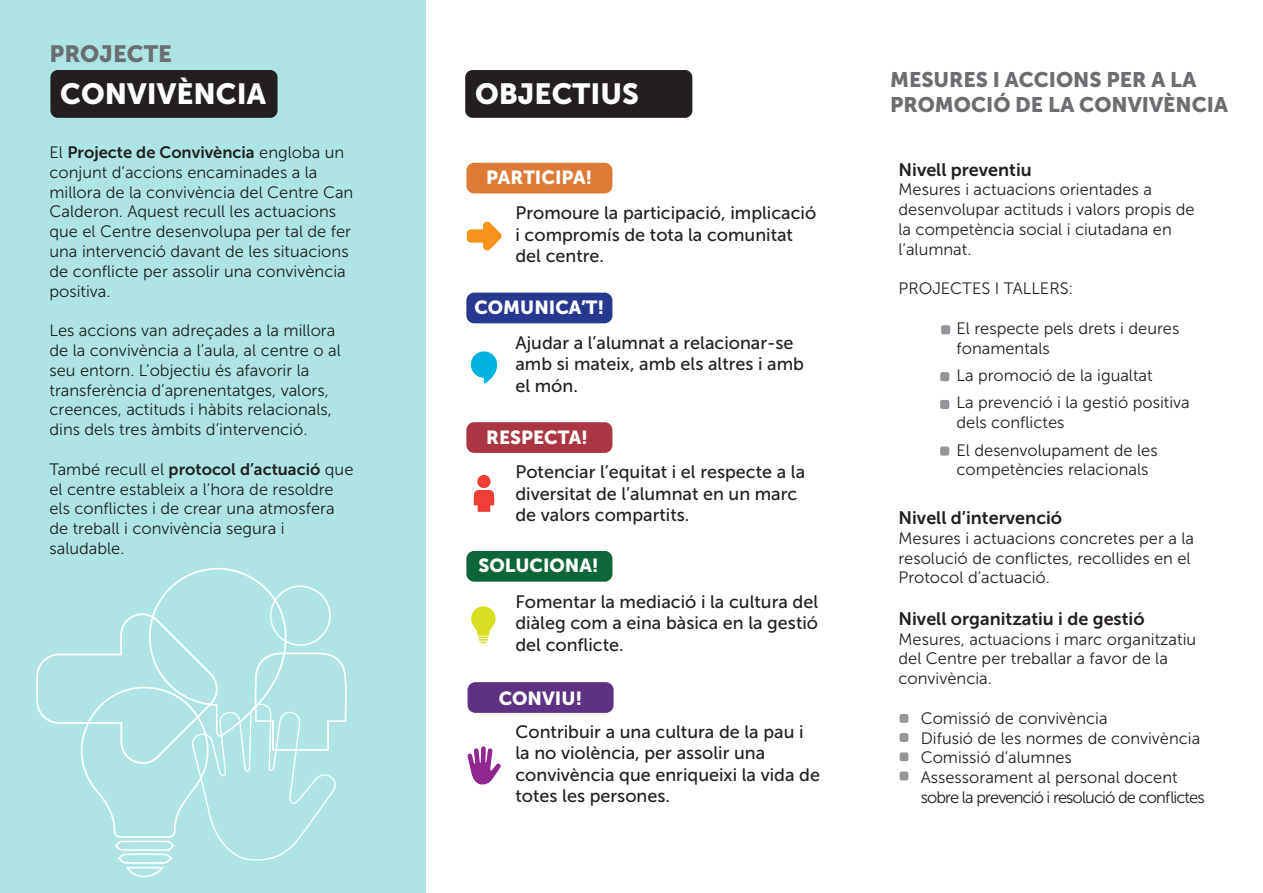
<style>
.page{position:relative;width:1263px;height:893px;background:#fff}
.page>*{position:absolute;margin:0;border:0;box-sizing:border-box;transform-origin:0 0}
.t1{font:28.95px "Museo Sans 900";color:#fff}
.t2{font:23.4px "Museo Sans 900";color:#6c6d70}
.t3{font:21px "Museo Sans 900";color:#6c6d70}
.t4{font:18.9px "Museo Sans 900";color:#fff}
.t5{font:18px/21.6px "Museo Sans 500";color:#231f20}
.t6{font:18px "Museo Sans 700";color:#231f20}
.t7{font:16.5px/19.8px "Museo Sans 300";color:#231f20}
.t8{font:16.5px "Museo Sans 700";color:#231f20}
.s1{font-family:"Museo Sans 300"}
</style>
<div class="page">
<div style="left:0;top:0;width:425px;height:893px;background:#aee5e4"></div>
<svg style="left:467px;top:221px;width:35px;height:30px"></svg>
<div style="left:466px;top:163px;width:146px;height:30px;background:#dd7a35;border-radius:8px"></div>
<div style="left:466px;top:293px;width:146px;height:30px;background:#283890;border-radius:8px"></div>
<div style="left:50px;top:70px;width:228px;height:48px;background:#231f20;border-radius:7px"></div>
<div style="left:465px;top:70px;width:227px;height:48px;background:#231f20;border-radius:7px"></div>
<svg style="left:470px;top:351px;width:27px;height:33px"></svg>
<svg style="left:474px;top:475px;width:20px;height:37px"></svg>
<svg style="left:471px;top:606px;width:25px;height:38px"></svg>
<svg style="left:467px;top:746px;width:34px;height:39px"></svg>
<div style="left:466px;top:422px;width:146px;height:31px;background:#aa3543;border-radius:8px"></div>
<div style="left:466px;top:551px;width:146px;height:31px;background:#0c6638;border-radius:8px"></div>
<div style="left:467px;top:682px;width:146px;height:31px;background:#5d3284;border-radius:8px"></div>
<div style="left:941px;top:325px;width:9px;height:9px;background:#939598;border-radius:2px"></div>
<div style="left:899px;top:714px;width:9px;height:9px;background:#939598;border-radius:2px"></div>
<div style="left:899px;top:733px;width:9px;height:9px;background:#939598;border-radius:2px"></div>
<div style="left:899px;top:752px;width:9px;height:9px;background:#939598;border-radius:2px"></div>
<div style="left:899px;top:772px;width:9px;height:8px;background:#939598;border-radius:2px"></div>
<div style="left:940px;top:372px;width:9px;height:9px;background:#939598;border-radius:2px"></div>
<div style="left:940px;top:400px;width:9px;height:9px;background:#939598;border-radius:2px"></div>
<div style="left:940px;top:446px;width:9px;height:10px;background:#939598;border-radius:2px"></div>
<svg style="left:36px;top:568px;width:311px;height:309px"></svg>
<h2 class="t2" style="left:50px;top:40px;width:124px">PROJECTE</h2>
<p class="t3" style="left:890px;top:68px;width:308px">MESURES I ACCIONS PER A LA</p>
<h1 class="t1" style="left:60px;top:77px;width:207px">CONVIVÈNCIA</h1>
<h1 class="t1" style="left:475px;top:77px;width:165px">OBJECTIUS</h1>
<p class="t3" style="left:890px;top:93px;width:339px">PROMOCIÓ DE LA CONVIVÈNCIA</p>
<p class="t8" style="left:50px;top:143px;width:296px"><span class="s1">El</span> Projecte de Convivència <span class="s1">engloba un</span></p>
<p class="t7" style="left:50px;top:162px;width:305px">conjunt d’accions encaminades a la millora de la convivència del Centre Can Calderon. Aquest recull les actuacions que el Centre desenvolupa per tal de fer una intervenció davant de les situacions de conflicte per assolir una convivència positiva.</p>
<p class="t7" style="left:50px;top:321px;width:293px">Les accions van adreçades a la millora de la convivència a l’aula, al centre o al seu entorn. L’objectiu és afavorir la transferència d’aprenentatges, valors, creences, actituds i hàbits relacionals, dins dels tres àmbits d’intervenció.</p>
<p class="t8" style="left:50px;top:460px;width:305px"><span class="s1">També recull el</span> protocol d’actuació <span class="s1">que</span></p>
<p class="t7" style="left:50px;top:479px;width:287px">el centre estableix a l’hora de resoldre els conflictes i de crear una atmosfera de treball i convivència segura i saludable.</p>
<p class="t4" style="left:486px;top:167px;width:108px">PARTICIPA!</p>
<p class="t5" style="left:515px;top:202px;width:302px">Promoure la participació, implicació i compromís de tota la comunitat del centre.</p>
<p class="t4" style="left:474px;top:297px;width:132px">COMUNICA’T!</p>
<p class="t5" style="left:515px;top:332px;width:290px">Ajudar a l’alumnat a relacionar-se amb si mateix, amb els altres i amb el món.</p>
<p class="t4" style="left:486px;top:426px;width:103px">RESPECTA!</p>
<p class="t5" style="left:515px;top:461px;width:291px">Potenciar l’equitat i el respecte a la diversitat de l’alumnat en un marc de valors compartits.</p>
<p class="t4" style="left:478px;top:555px;width:122px">SOLUCIONA!</p>
<p class="t5" style="left:515px;top:591px;width:304px;text-align:justify">Fomentar la mediació i la cultura del diàleg com a eina bàsica en la gestió del conflicte.</p>
<p class="t4" style="left:499px;top:688px;width:85px">CONVIU!</p>
<p class="t5" style="left:515px;top:720px;width:306px">Contribuir a una cultura de la pau i la no violència, per assolir una convivència que enriqueixi la vida de totes les persones.</p>
<p class="t6" style="left:898px;top:159px;width:135px">Nivell preventiu</p>
<p class="t7" style="left:898px;top:180px;width:298px">Mesures i actuacions orientades a desenvolupar actituds i valors propis de la competència social i ciutadana en l’alumnat.</p>
<p class="t7" style="left:898px;top:279px;width:176px">PROJECTES I TALLERS:</p>
<p class="t7" style="left:956px;top:319px;width:224px">El respecte pels drets i deures fonamentals</p>
<p class="t7" style="left:956px;top:362px;width:235px;line-height:27.3px">La promoció de la igualtat<br>La prevenció i la gestió positiva</p>
<p class="t7" style="left:956px;top:409px;width:203px;line-height:27.3px">dels conflictes<br>El desenvolupament de les</p>
<p class="t7" style="left:956px;top:460px;width:193px">competències relacionals</p>
<p class="t6" style="left:898px;top:508px;width:165px">Nivell d’intervenció</p>
<p class="t7" style="left:898px;top:528px;width:297px">Mesures i actuacions concretes per a la resolució de conflictes, recollides en el<br>Protocol d’actuació.</p>
<p class="t6" style="left:898px;top:608px;width:248px">Nivell organitzatiu i de gestió</p>
<p class="t7" style="left:898px;top:629px;width:299px">Mesures, actuacions i marc organitzatiu del Centre per treballar a favor de la convivència.</p>
<p class="t7" style="left:921px;top:708px;width:286px">Comissió de convivència<br>Difusió de les normes de convivència<br>Comissió d’alumnes<br>Assessorament al personal docent sobre la prevenció i resolució de conflictes</p>
</div>
